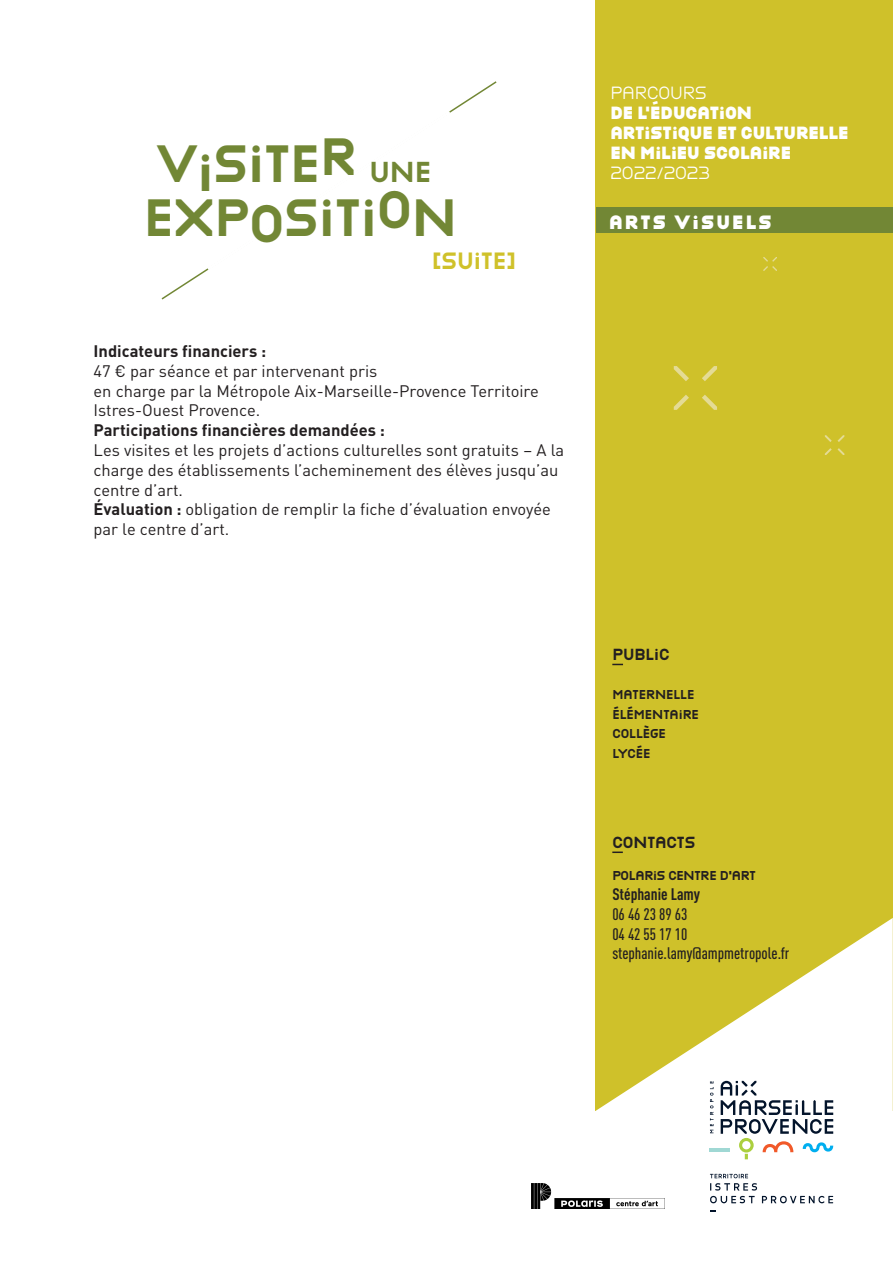
<style>
.page{position:relative;width:893px;height:1263px;background:#fff}
.page>*{position:absolute;margin:0;border:0;box-sizing:border-box;transform-origin:0 0}
.t1{font:700 48.9px "Victoire";color:#728735}
.t2{font:700 22.05px "Victoire";color:#cfc12a}
.t3{font:900 18px "Victoire";letter-spacing:.12em;color:#fff}
.t4{font:16.5px/19.8px "DIN Pro";color:#231f20}
.t5{font:500 condensed 16.5px/19.8px "DIN Pro";color:#231f20}
.t6{font:700 16.5px "DIN Pro";color:#231f20}
.t7{font:900 16.5px "Victoire";color:#fff}
.t8{font:16.5px "Victoire";color:#fff}
.t9{font:700 15px "Victoire";color:#231f20}
.t10{font:700 12px "Victoire";color:#231f20}
.t11{font:700 12px "Victoire";letter-spacing:-.02em;color:#231f20}
.s1{font-size:26.85px}
.s2{font-weight:700}
.s3{font-style:inherit}
</style>
<div class="page">
<div style="left:595px;top:0;width:298px;height:1111px;background:#cfc12a"></div>
<svg style="left:595px;top:918px;width:298px;height:293px;fill:#fff"></svg>
<svg style="left:710px;top:1196px;width:45px;height:7px"></svg>
<svg style="left:762px;top:1196px;width:71px;height:7px"></svg>
<svg style="left:710px;top:1174px;width:47px;height:16px"></svg>
<hr style="left:710px;top:1148px;width:20px;height:3px;background:#a0d8d4">
<svg style="left:710px;top:1081px;width:3px;height:52px"></svg>
<svg style="left:721px;top:1081px;width:112px;height:78px"></svg>
<svg style="left:702px;top:395px;width:15px;height:15px"></svg>
<svg style="left:702px;top:366px;width:15px;height:15px"></svg>
<svg style="left:674px;top:395px;width:15px;height:15px"></svg>
<svg style="left:674px;top:366px;width:15px;height:15px"></svg>
<svg style="left:825px;top:448px;width:19px;height:7px"></svg>
<svg style="left:825px;top:435px;width:19px;height:7px"></svg>
<svg style="left:763px;top:257px;width:14px;height:14px"></svg>
<div style="left:596px;top:207px;width:297px;height:26px;background:#728735"></div>
<svg style="left:612px;top:851px;width:11px;height:2px"></svg>
<img style="left:532px;top:1184px;width:132px;height:25px">
<p class="t1" style="left:157px;top:128px;width:276px">VISITER <span class="s1">UNE</span></p>
<p class="t1" style="left:144px;top:182px;width:315px">EXPOSITION</p>
<p class="t2" style="left:432px;top:245px;width:86px">[SUITE]</p>
<p class="t6" style="left:94px;top:337px;width:174px">Indicateurs financiers :</p>
<p class="t4" style="left:94px;top:360px;width:285px">47 € par séance et par intervenant pris</p>
<p class="t4" style="left:94px;top:380px;width:447px">en charge par la Métropole Aix-Marseille-Provence Territoire</p>
<p class="t4" style="left:94px;top:399px;width:168px">Istres-Ouest Provence.</p>
<p class="t6" style="left:94px;top:416px;width:293px">Participations financières demandées :</p>
<p class="t4" style="left:94px;top:439px;width:472px">Les visites et les projets d’actions culturelles sont gratuits – A la charge des établissements l’acheminement des élèves jusqu’au centre d’art.</p>
<p class="t4" style="left:94px;top:498px;width:459px"><span class="s2">Évaluation :</span> obligation de remplir la fiche d’évaluation envoyée par le centre d’art.</p>
<p class="t8" style="left:610px;top:81px;width:98px">PARCOURS</p>
<p class="t7" style="left:610px;top:100px;width:143px">DE L’ÉDUCATION</p>
<p class="t7" style="left:610px;top:120px;width:240px">ARTISTIQUE ET CULTURELLE</p>
<p class="t7" style="left:610px;top:140px;width:182px">EN MILIEU SCOLAIRE</p>
<p class="t8" style="left:610px;top:161px;width:101px">2022/2023</p>
<p class="t3" style="left:609px;top:208px;width:164px">ARTS VISUELS</p>
<p class="t9" style="left:612px;top:643px;width:59px">PUBLIC</p>
<p class="t10" style="left:612px;top:686px;width:84px">MATERNELLE</p>
<p class="t10" style="left:612px;top:706px;width:88px">ÉLÉMENTAIRE</p>
<p class="t10" style="left:612px;top:725px;width:55px">COLLÈGE</p>
<p class="t10" style="left:612px;top:745px;width:40px">LYCÉE</p>
<p class="t9" style="left:612px;top:831px;width:85px">CONTACTS</p>
<p class="t11" style="left:612px;top:867px;width:145px">POLARIS CENTRE D’ART</p>
<p class="t5" style="left:612px;top:883px;width:179px"><span class="s2">Stéphanie Lamy<br></span>06 46 23 8<span class="s3">9</span> 63<br>04 42 55 17 10 stephanie.lamy@ampmetropole.fr</p>
</div>
